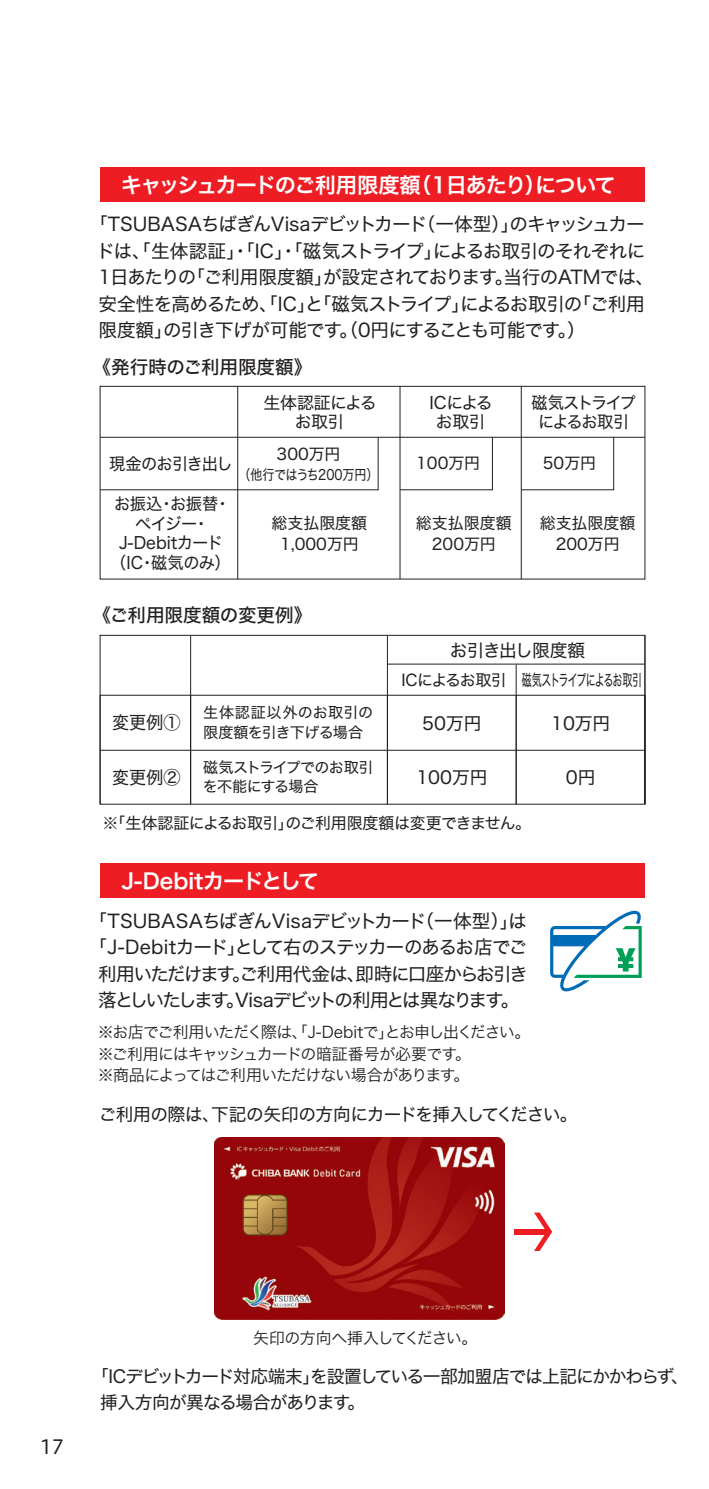
<style>
.page{position:relative;width:709px;height:1489px;background:#fff}
.page>*{position:absolute;margin:0;border:0;box-sizing:border-box;transform-origin:0 0}
.t1{font:21.25px "Hira Kaku Std W6";letter-spacing:-.065em;color:#fff}
.t2{font:21.25px "Hira Kaku Std W6";letter-spacing:-.035em;color:#fff}
.t3{font:19.5px "Hiragino UD Sans R Std W4";color:#231f20}
.t4{font:18.5px/26.5px "Hira Kaku Std W4";letter-spacing:-.05em;color:#231f20;text-align:center}
.t5{font:18.5px "Hira Kaku Std W5";letter-spacing:-.005em;color:#231f20}
.t6{font:17.75px/26.5px "Hira Kaku Std W4";letter-spacing:-.065em;color:#231f20}
.t7{font:17.75px "Hira Kaku Std W4";letter-spacing:-.04em;color:#231f20}
.t8{font:17.75px "Hira Kaku Std W4";letter-spacing:-.06em;color:#231f20}
.t9{font:16.75px/19.5px "Hira Kaku Std W4";letter-spacing:-.03em;color:#231f20;text-align:center}
.t10{font:16.75px/19.5px "Hira Kaku Std W4";letter-spacing:-.095em;color:#231f20;text-align:center}
.t11{font:16.75px "Hira Kaku Std W4";letter-spacing:-.055em;color:#231f20}
.t12{font:16px/21.2px "Hira Kaku Std W3";letter-spacing:-.06em;color:#231f20}
.t13{font:16px/21.2px "Hira Kaku Std W4";letter-spacing:-.005em;color:#231f20;text-align:center}
.t14{font:16px "Hira Kaku Std W4";letter-spacing:-.025em;color:#231f20}
.t15{font:16px "Hira Kaku Std W4";letter-spacing:-.085em;color:#231f20}
.t16{font:16px "Hira Kaku Std W3";letter-spacing:-.03em;color:#231f20}
.t17{font:15px/19.5px "Hira Kaku Std W4";color:#231f20}
.t18{font:15px/19.5px "Hira Kaku Std W4";letter-spacing:-.05em;color:#231f20}
.t19{font:14.25px "Hira Kaku Std W4";letter-spacing:-.025em;color:#231f20;scale:.85 1}
</style>
<div class="page">
<svg style="left:550px;top:910px;width:92px;height:82px"></svg>
<div style="left:100px;top:167px;width:544px;height:34px;background:#ee1d23"></div>
<div style="left:100px;top:386px;width:545px;height:193px;border:1px solid #231f20"></div>
<div style="left:100px;top:635px;width:545px;height:169px;border:1px solid #231f20"></div>
<hr style="left:387px;top:663px;width:258px;height:1px;background:#231f20">
<hr style="left:644px;top:635px;width:1px;height:169px;background:#231f20">
<hr style="left:190px;top:635px;width:1px;height:169px;background:#231f20">
<hr style="left:387px;top:635px;width:1px;height:169px;background:#231f20">
<hr style="left:516px;top:664px;width:1px;height:140px;background:#231f20">
<hr style="left:100px;top:749px;width:545px;height:1px;background:#231f20">
<hr style="left:100px;top:437px;width:545px;height:1px;background:#231f20">
<svg style="left:99px;top:436px;width:280px;height:54px"></svg>
<svg style="left:400px;top:436px;width:93px;height:54px"></svg>
<svg style="left:520px;top:436px;width:94px;height:54px"></svg>
<hr style="left:237px;top:386px;width:1px;height:193px;background:#231f20">
<div style="left:100px;top:863px;width:544px;height:35px;background:#ee1d23"></div>
<hr style="left:399px;top:386px;width:1px;height:193px;background:#231f20">
<hr style="left:521px;top:386px;width:1px;height:193px;background:#231f20">
<svg style="left:534px;top:1212px;width:18px;height:38px"></svg>
<div style="left:514px;top:1228px;width:34px;height:6px;background:#ee1d23"></div>
<img style="left:214px;top:1137px;width:290px;height:182px">
<p class="t1" style="left:121px;top:168px;width:496px">キャッシュカードのご利用限度額（1日あたり）について</p>
<p class="t4" style="left:97px;top:211px;width:559px;text-align:left;text-indent:-7px">「TSUBASAちばぎんVisaデビットカード（一体型）」のキャッシュカードは、「生体認証」・「IC」・「磁気ストライプ」によるお取引のそれぞれに1日あたりの「ご利用限度額」が設定されております。当行のATMでは、安全性を高めるため、「IC」と｢磁気ストライプ」によるお取引の「ご利用限度額」の引き下げが可能です（。0円にすることも可能です。）</p>
<p class="t5" style="left:92px;top:353px;width:221px">《発行時のご利用限度額》</p>
<p class="t11" style="left:109px;top:451px;width:125px">現金のお引き出し</p>
<p class="t9" style="left:110px;top:494px;width:122px">お振込・お振替・ペイジー・<br>J-Debitカード（IC・磁気のみ）</p>
<p class="t9" style="left:263px;top:392px;width:115px">生体認証によるお取引</p>
<p class="t13" style="left:276px;top:443px;width:65px">300万円</p>
<p class="t19" style="left:238px;top:464px;width:166px">（他行ではうち200万円）</p>
<p class="t9" style="left:429px;top:392px;width:65px">ICによるお取引</p>
<p class="t10" style="left:531px;top:392px;width:106px">磁気ストライプによるお取引</p>
<p class="t13" style="left:416px;top:452px;width:65px">100万円</p>
<p class="t13" style="left:543px;top:452px;width:55px">50万円</p>
<p class="t13" style="left:271px;top:512px;width:97px">総支払限度額<br>1,000万円</p>
<p class="t13" style="left:416px;top:512px;width:97px">総支払限度額<br>200万円</p>
<p class="t13" style="left:539px;top:512px;width:97px">総支払限度額<br>200万円</p>
<p class="t5" style="left:92px;top:600px;width:221px">《ご利用限度額の変更例》</p>
<p class="t8" style="left:450px;top:636px;width:137px">お引き出し限度額</p>
<p class="t15" style="left:401px;top:667px;width:242px">ICによるお取引 磁気ストライプによるお取引</p>
<p class="t17" style="left:203px;top:703px;width:172px">生体認証以外のお取引の限度額を引き下げる場合</p>
<p class="t18" style="left:203px;top:757px;width:172px">磁気ストライプでのお取引を不能にする場合</p>
<p class="t14" style="left:102px;top:811px;width:430px">※「生体認証によるお取引」のご利用限度額は変更できません。</p>
<p class="t7" style="left:112px;top:709px;width:70px">変更例①</p>
<p class="t7" style="left:112px;top:763px;width:70px">変更例②</p>
<p class="t7" style="left:422px;top:709px;width:61px">50万円</p>
<p class="t7" style="left:551px;top:709px;width:61px">10万円</p>
<p class="t7" style="left:416px;top:763px;width:73px">100万円</p>
<p class="t7" style="left:566px;top:763px;width:31px">0円</p>
<p class="t2" style="left:121px;top:864px;width:199px">J-Debitカードとして</p>
<p class="t4" style="left:89px;top:907px;width:441px">「TSUBASAちばぎんVisaデビットカード（一体型）」は「J-Debitカード」として右のステッカーのあるお店でご利用いただけます。ご利用代金は、即時に口座からお引き落としいたします。Visaデビットの利用とは異なります。</p>
<p class="t12" style="left:98px;top:1021px;width:434px">※お店でご利用いただく際は「、J-Debitで」とお申し出ください。※ご利用にはキャッシュカードの暗証番号が必要です。<br>※商品によってはご利用いただけない場合があります。</p>
<p class="t7" style="left:99px;top:1101px;width:480px">ご利用の際は、下記の矢印の方向にカードを挿入してください。</p>
<p class="t3" style="left:40px;top:1431px;width:25px">17</p>
<p class="t16" style="left:253px;top:1325px;width:226px">矢印の方向へ挿入してください。</p>
<p class="t6" style="left:100px;top:1362px;width:590px;text-indent:-9px">「ICデビットカード対応端末」を設置している一部加盟店では上記にかかわらず、挿入方向が異なる場合があります。</p>
</div>
